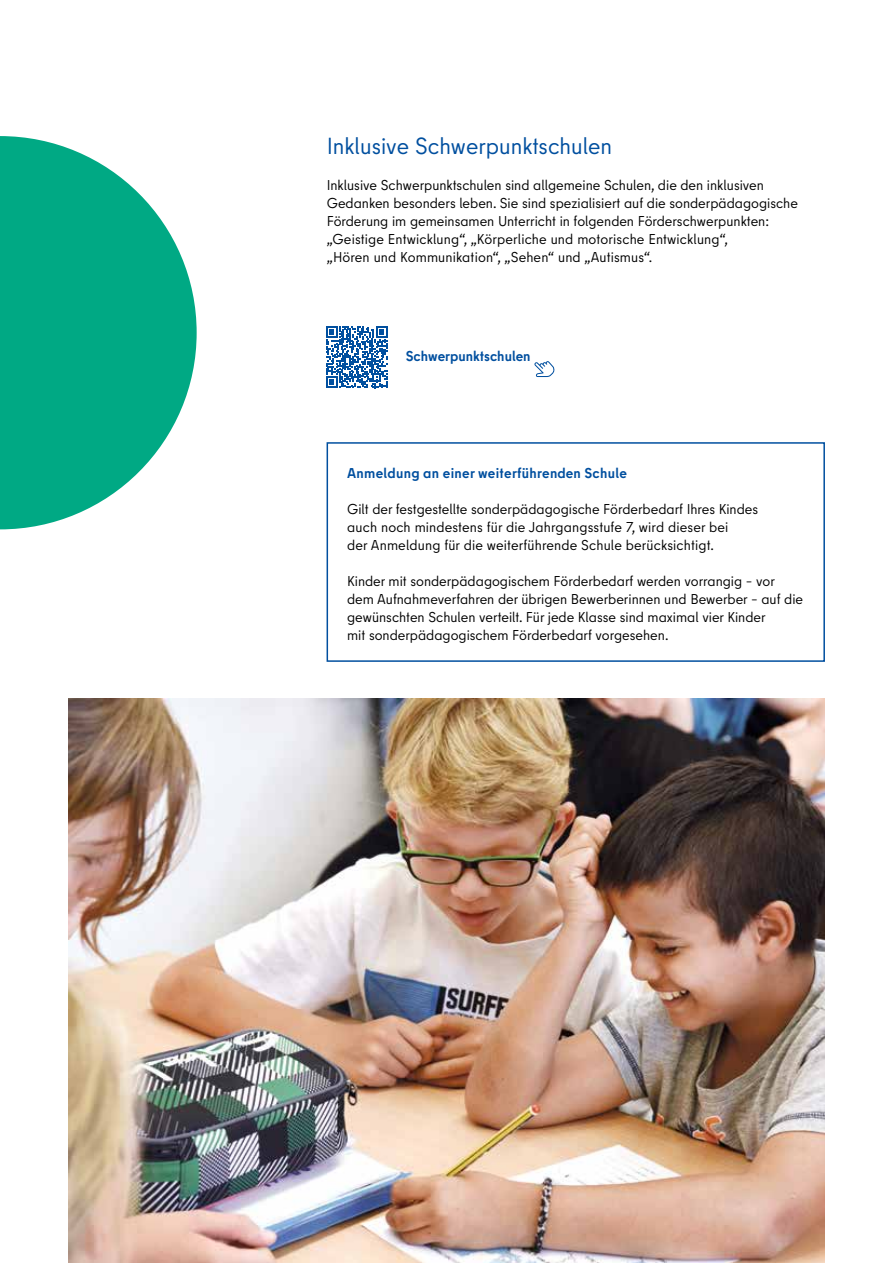
<style>
.page{position:relative;width:893px;height:1263px;background:#fff}
.page>*{position:absolute;margin:0;border:0;box-sizing:border-box;transform-origin:0 0}
.S3{font:23.25px "Berlin Type";color:#004f9f}
.Copy_9_5_pt{font:14.25px/18px "Berlin Type";color:#000}
.Copy_9_5_pt_Bold_Versal{font:700 14.25px "Berlin Type";letter-spacing:.02em;color:#004f9f}
.Copy_9_5_pt-2{font:700 14.25px "Berlin Type";color:#004f9f}
</style>
<div class="page">
<img style="left:68px;top:698px;width:757px;height:565px">
<div style="left:327px;top:442px;width:498px;height:220px;border:2px solid #004f9f"></div>
<svg style="left:0;top:136px;width:197px;height:393px;fill:#00a984"></svg>
<svg style="left:326px;top:326px;width:62px;height:62px"></svg>
<svg style="left:534px;top:361px;width:21px;height:16px"></svg>
<p class="S3" style="left:327px;top:132px;width:287px">Inklusive Schwerpunktschulen</p>
<p class="Copy_9_5_pt" style="left:327px;top:176px;width:439px">Inklusive Schwerpunktschulen sind allgemeine Schulen, die den inklusiven</p>
<p class="Copy_9_5_pt" style="left:327px;top:194px;width:473px">Gedanken besonders leben. Sie sind spezialisiert auf die sonderpädagogische<br>Förderung im gemeinsamen Unterricht in folgenden Förderschwerpunkten:</p>
<p class="Copy_9_5_pt" style="left:327px;top:230px;width:403px">„Geistige Entwicklung“, „Körperliche und motorische Entwicklung“, „Hören und Kommunikation“, „Sehen“ und „Autismus“.</p>
<p class="Copy_9_5_pt-2" style="left:406px;top:347px;width:126px">Schwerpunktschulen</p>
<p class="Copy_9_5_pt_Bold_Versal" style="left:347px;top:464px;width:281px">Anmeldung an einer weiterführenden Schule</p>
<p class="Copy_9_5_pt" style="left:347px;top:500px;width:412px">Gilt der festgestellte sonderpädagogische Förderbedarf Ihres Kindes auch noch mindestens für die Jahrgangsstufe 7, wird dieser bei<br>der Anmeldung für die weiterführende Schule berücksichtigt.</p>
<p class="Copy_9_5_pt" style="left:347px;top:572px;width:457px">Kinder mit sonderpädagogischem Förderbedarf werden vorrangig – vor dem Aufnahmeverfahren der übrigen Bewerberinnen und Bewerber – auf die gewünschten Schulen verteilt. Für jede Klasse sind maximal vier Kinder<br>mit sonderpädagogischem Förderbedarf vorgesehen.</p>
</div>
